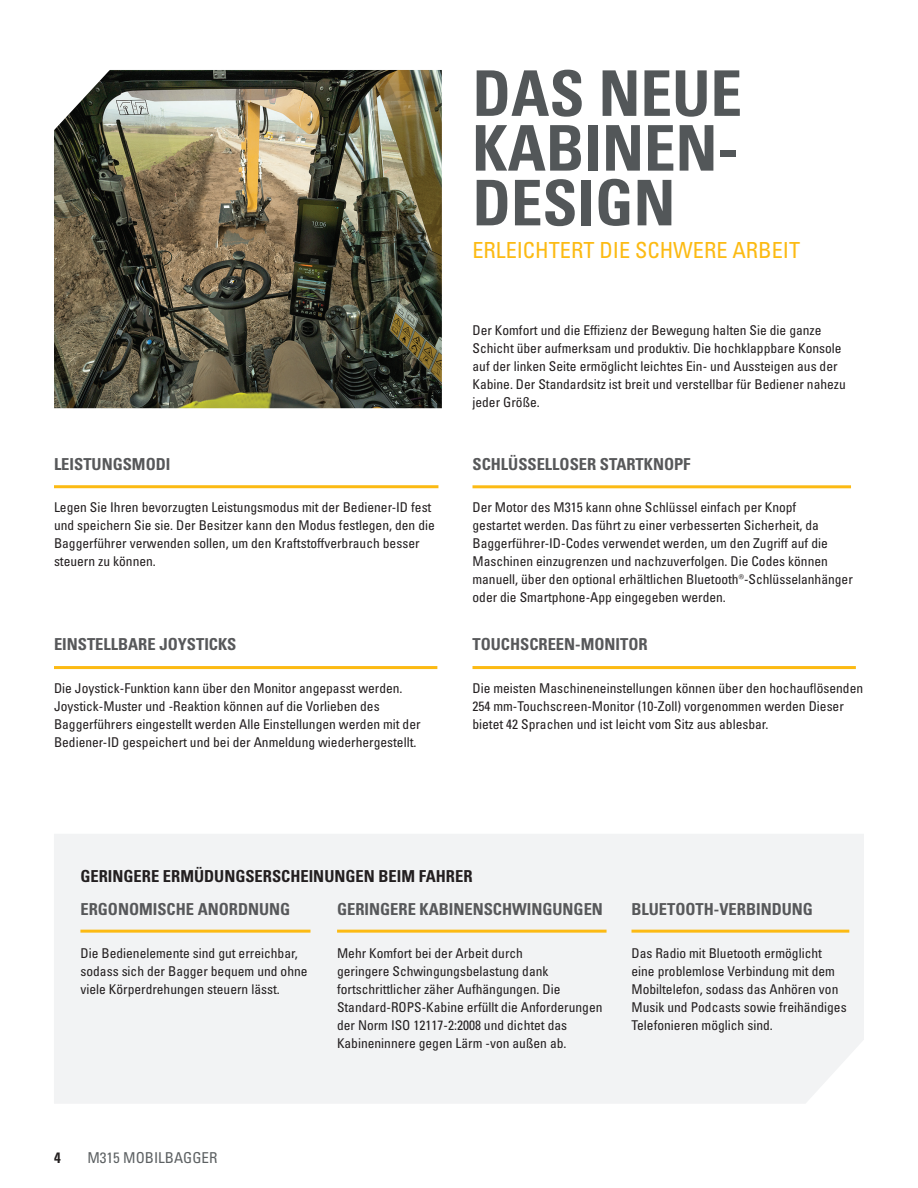
<style>
.page{position:relative;width:918px;height:1188px;background:#fff}
.page>*{position:absolute;margin:0;border:0;box-sizing:border-box;transform-origin:0 0}
.t1{font:63px/54.8px "Univers LTCYR 67 Bold Cond";color:#535759;text-align:justify}
.t2{font:condensed 22.2px "Univers LTCYR 57";color:#fcba13}
.t3{font:16.5px "Univers LTCYR 67 Bold Cond";color:#57585a}
.t4{font:16.5px "Univers LTCYR 67 Bold Cond";color:#231f20}
.t5{font:condensed 15px "Univers LTCYR 57";color:#5d6163}
.t6{font:15px "Univers LTCYR 67 Bold Cond";color:#231f20}
.t7{font:condensed 13.5px/18px "Univers LTCYR 57";color:#231f20}
</style>
<div class="page">
<div style="left:54px;top:834px;width:810px;height:269px;background:#f2f3f4"></div>
<hr style="left:54px;top:485px;width:384px;height:3px;background:#fcba13">
<hr style="left:472px;top:485px;width:379px;height:3px;background:#fcba13">
<hr style="left:54px;top:666px;width:383px;height:3px;background:#fcba13">
<hr style="left:472px;top:666px;width:384px;height:3px;background:#fcba13">
<img style="left:54px;top:70px;width:388px;height:338px">
<hr style="left:80px;top:930px;width:230px;height:3px;background:#fcba13">
<hr style="left:337px;top:930px;width:270px;height:3px;background:#fcba13">
<hr style="left:632px;top:930px;width:217px;height:3px;background:#fcba13">
<h1 class="t1" style="left:472px;top:65px;width:271px">DAS NEUE KABINEN-DESIGN</h1>
<h2 class="t2" style="left:472px;top:236px;width:329px">ERLEICHTERT DIE SCHWERE ARBEIT</h2>
<p class="t7" style="left:472px;top:321px;width:375px">Der Komfort und die Effizienz der Bewegung halten Sie die ganze Schicht über aufmerksam und produktiv. Die hochklappbare Konsole auf der linken Seite ermöglicht leichtes Ein- und Aussteigen aus der Kabine. Der Standardsitz ist breit und verstellbar für Bediener nahezu jeder Größe.</p>
<p class="t3" style="left:54px;top:454px;width:118px">LEISTUNGSMODI</p>
<p class="t3" style="left:473px;top:454px;width:220px">SCHLÜSSELLOSER STARTKNOPF</p>
<p class="t7" style="left:54px;top:498px;width:382px">Legen Sie Ihren bevorzugten Leistungsmodus mit der Bediener-ID fest und speichern Sie sie. Der Besitzer kann den Modus festlegen, den die Baggerführer verwenden sollen, um den Kraftstoffverbrauch besser steuern zu können.</p>
<p class="t7" style="left:472px;top:498px;width:382px">Der Motor des M315 kann ohne Schlüssel einfach per Knopf<br>gestartet werden. Das führt zu einer verbesserten Sicherheit, da Baggerführer-ID-Codes verwendet werden, um den Zugriff auf die Maschinen einzugrenzen und nachzuverfolgen. Die Codes können manuell, über den optional erhältlichen Bluetooth®-Schlüsselanhänger oder die Smartphone-App eingegeben werden.</p>
<p class="t3" style="left:54px;top:634px;width:184px">EINSTELLBARE JOYSTICKS</p>
<p class="t3" style="left:473px;top:634px;width:177px">TOUCHSCREEN-MONITOR</p>
<p class="t7" style="left:54px;top:678px;width:368px">Die Joystick-Funktion kann über den Monitor angepasst werden.<br>Joystick-Muster und -Reaktion können auf die Vorlieben des Baggerführers eingestellt werden Alle Einstellungen werden mit der Bediener-ID gespeichert und bei der Anmeldung wiederhergestellt.</p>
<p class="t7" style="left:472px;top:678px;width:392px">Die meisten Maschineneinstellungen können über den hochauflösenden<br>254 mm-Touchscreen-Monitor (10-Zoll) vorgenommen werden Dieser bietet 42 Sprachen und ist leicht vom Sitz aus ablesbar.</p>
<p class="t4" style="left:80px;top:866px;width:394px">GERINGERE ERMÜDUNGSERSCHEINUNGEN BEIM FAHRER</p>
<p class="t3" style="left:80px;top:899px;width:211px">ERGONOMISCHE ANORDNUNG</p>
<p class="t3" style="left:337px;top:899px;width:267px">GERINGERE KABINENSCHWINGUNGEN</p>
<p class="t3" style="left:632px;top:899px;width:183px">BLUETOOTH-VERBINDUNG</p>
<p class="t7" style="left:80px;top:944px;width:229px">Die Bedienelemente sind gut erreichbar, sodass sich der Bagger bequem und ohne viele Körperdrehungen steuern lässt.</p>
<p class="t7" style="left:337px;top:944px;width:267px">Mehr Komfort bei der Arbeit durch<br>geringere Schwingungsbelastung dank fortschrittlicher zäher Aufhängungen. Die Standard-ROPS-Kabine erfüllt die Anforderungen der Norm ISO 12117-2:2008 und dichtet das Kabineninnere gegen Lärm -von außen ab.</p>
<p class="t7" style="left:632px;top:944px;width:217px">Das Radio mit Bluetooth ermöglicht eine problemlose Verbindung mit dem Mobiltelefon, sodass das Anhören von Musik und Podcasts sowie freihändiges Telefonieren möglich sind.</p>
<p class="t6" style="left:54px;top:1148px;width:8px">4</p>
<p class="t5" style="left:87px;top:1148px;width:131px">M315 MOBILBAGGER</p>
</div>
